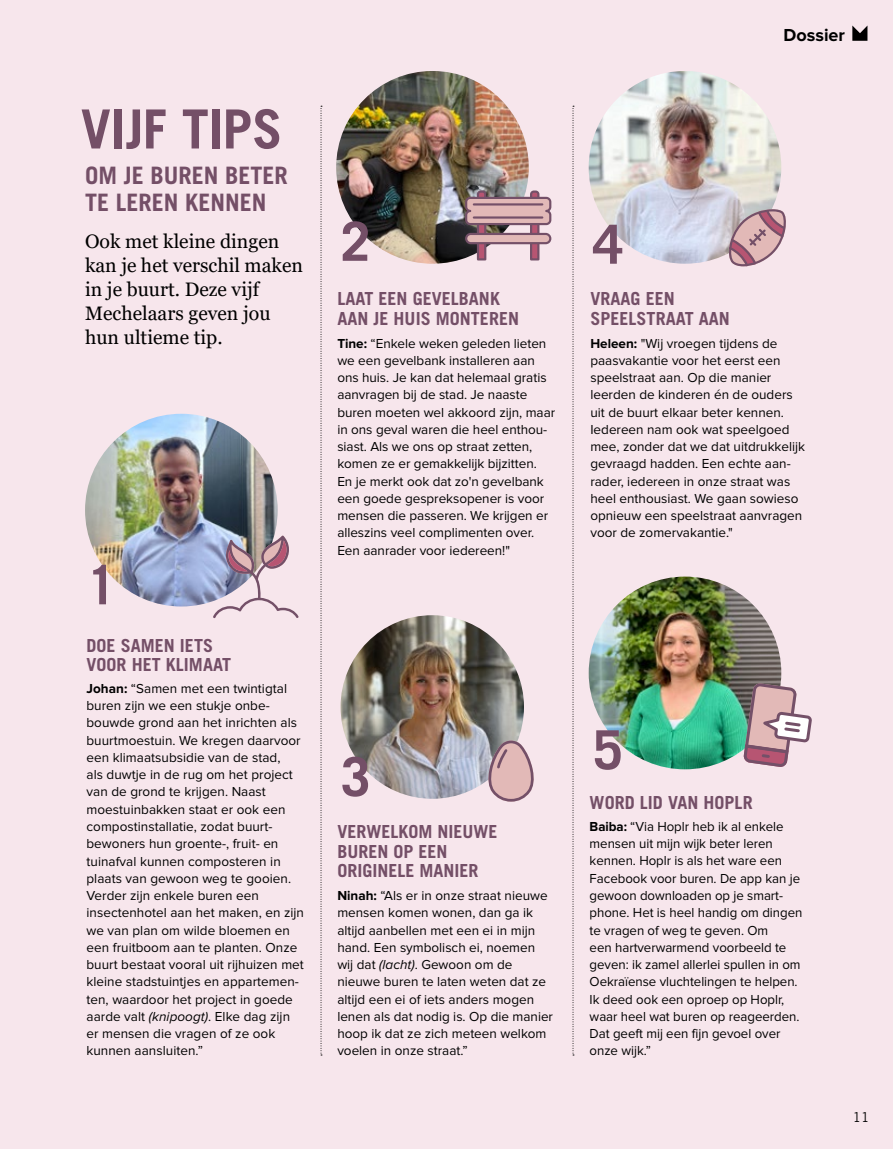
<style>
.page{position:relative;width:893px;height:1149px;background:#fff}
.page>*{position:absolute;margin:0;border:0;box-sizing:border-box;transform-origin:0 0}
.t1{font:700 54px "Trade Gothic LT Std";color:#744f67}
.t2{font:700 24px/27px "Trade Gothic LT Std";color:#744f67}
.t3{font:19.5px/24px "Georgia";color:#000}
.t4{font:700 18px/19.5px "Trade Gothic LT Std";color:#744f67}
.t5{font:700 18px "Proxima Nova";color:#000}
.t6{font:13.5px/17.2px "Proxima Nova";color:#000}
.t7{font:13.5px "Trade Gothic LT Std";color:#000}
.s1{font-weight:700}
.s2{font-style:italic}
</style>
<div class="page">
<div style="left:0;top:0;width:893px;height:1148px;background:#f7e6ec"></div>
<svg style="left:321px;top:106px;width:1px;height:949px"></svg>
<svg style="left:573px;top:106px;width:1px;height:949px"></svg>
<img style="left:341px;top:615px;width:183px;height:183px;border-radius:92px">
<img style="left:336px;top:71px;width:193px;height:193px;border-radius:96px">
<img style="left:85px;top:413px;width:193px;height:193px;border-radius:96px">
<img style="left:589px;top:71px;width:192px;height:193px;border-radius:96px">
<img style="left:589px;top:576px;width:192px;height:193px;border-radius:96px">
<svg style="left:743px;top:682px;width:69px;height:85px"></svg>
<svg style="left:487px;top:740px;width:47px;height:61px;background:#cbaaae"></svg>
<svg style="left:213px;top:535px;width:86px;height:83px"></svg>
<svg style="left:729px;top:209px;width:57px;height:57px;background:#c49ea7"></svg>
<svg style="left:464px;top:189px;width:88px;height:72px"></svg>
<hr style="left:474px;top:203px;width:68px;height:2px;background:#745068">
<hr style="left:474px;top:216px;width:68px;height:2px;background:#745068">
<svg style="left:852px;top:26px;width:15px;height:15px"></svg>
<h1 class="t1" style="left:81px;top:96px;width:203px">VIJF TIPS</h1>
<h2 class="t2" style="left:85px;top:161px;width:204px">OM JE BUREN BETER<br>TE LEREN KENNEN</h2>
<h3 class="t3" style="left:85px;top:229px;width:219px">Ook met kleine dingen kan je het verschil maken in je buurt. Deze vijf<br>Mechelaars geven jou hun ultieme tip.</h3>
<h1 class="t1" style="left:87px;top:551px;width:32px">1</h1>
<h3 class="t4" style="left:87px;top:635px;width:146px">DOE SAMEN IETS<br>VOOR HET KLIMAAT</h3>
<p class="t6" style="left:87px;top:679px;width:219px"><span class="s1">Johan:</span> “Samen met een twintigtal buren zijn we een stukje onbe&shy;bouwde grond aan het inrichten als buurtmoestuin. We kregen daarvoor een klimaatsubsidie van de stad,<br>als duwtje in de rug om het project van de grond te krijgen. Naast moestuinbakken staat er ook een compostinstallatie, zodat buurt&shy;bewoners hun groente-, fruit- en tuinafval kunnen composteren in plaats van gewoon weg te gooien.<br>Verder zijn enkele buren een insectenhotel aan het maken, en zijn we van plan om wilde bloemen en een fruitboom aan te planten. Onze buurt bestaat vooral uit rijhuizen met kleine stadstuintjes en appartemen&shy;ten, waardoor het project in goede aarde valt <span class="s2">(knipoogt)</span>. Elke dag zijn er mensen die vragen of ze ook kunnen aansluiten.”</p>
<h1 class="t1" style="left:341px;top:208px;width:32px">2</h1>
<h3 class="t4" style="left:337px;top:289px;width:183px">LAAT EEN GEVELBANK<br>AAN JE HUIS MONTEREN</h3>
<p class="t6" style="left:337px;top:334px;width:219px"><span class="s1">Tine:</span> “Enkele weken geleden lieten we een gevelbank installeren aan ons huis. Je kan dat helemaal gratis aanvragen bij de stad. Je naaste buren moeten wel akkoord zijn, maar in ons geval waren die heel enthou&shy;siast. Als we ons op straat zetten, komen ze er gemakkelijk bijzitten.<br>En je merkt ook dat zo'n gevelbank een goede gespreksopener is voor mensen die passeren. We krijgen er alleszins veel complimenten over.<br>Een aanrader voor iedereen!"</p>
<h1 class="t1" style="left:341px;top:743px;width:32px">3</h1>
<h3 class="t4" style="left:337px;top:821px;width:162px">VERWELKOM NIEUWE<br>BUREN OP EEN<br>ORIGINELE MANIER</h3>
<p class="t6" style="left:337px;top:886px;width:217px"><span class="s1">Ninah:</span> “Als er in onze straat nieuwe mensen komen wonen, dan ga ik altijd aanbellen met een ei in mijn hand. Een symbolisch ei, noemen wij dat <span class="s2">(lacht)</span>. Gewoon om de nieuwe buren te laten weten dat ze altijd een ei of iets anders mogen lenen als dat nodig is. Op die manier hoop ik dat ze zich meteen welkom voelen in onze straat.”</p>
<h1 class="t1" style="left:593px;top:211px;width:32px">4</h1>
<h3 class="t5" style="left:784px;top:24px;width:63px">Dossier</h3>
<h3 class="t4" style="left:590px;top:289px;width:141px">VRAAG EEN<br>SPEELSTRAAT AAN</h3>
<p class="t6" style="left:590px;top:334px;width:216px"><span class="s1">Heleen:</span> "Wij vroegen tijdens de paasvakantie voor het eerst een speelstraat aan. Op die manier leerden de kinderen én de ouders uit de buurt elkaar beter kennen.<br>Iedereen nam ook wat speelgoed mee, zonder dat we dat uitdrukkelijk gevraagd hadden. Een echte aan&shy;rader, iedereen in onze straat was heel enthousiast. We gaan sowieso opnieuw een speelstraat aanvragen voor de zomervakantie."</p>
<h1 class="t1" style="left:593px;top:716px;width:32px">5</h1>
<h3 class="t4" style="left:590px;top:792px;width:165px">WORD LID VAN HOPLR</h3>
<p class="t6" style="left:590px;top:817px;width:214px"><span class="s1">Baiba:</span> “Via Hoplr heb ik al enkele mensen uit mijn wijk beter leren kennen. Hoplr is als het ware een<br>Facebook voor buren. De app kan je gewoon downloaden op je smart&shy;phone. Het is heel handig om dingen te vragen of weg te geven. Om<br>een hartverwarmend voorbeeld te geven: ik zamel allerlei spullen in om<br>Oekraïense vluchtelingen te helpen.<br>Ik deed ook een oproep op Hoplr, waar heel wat buren op reageerden.<br>Dat geeft mij een fijn gevoel over onze wijk.”</p>
<p class="t7" style="left:853px;top:1108px;width:18px">11</p>
</div>
